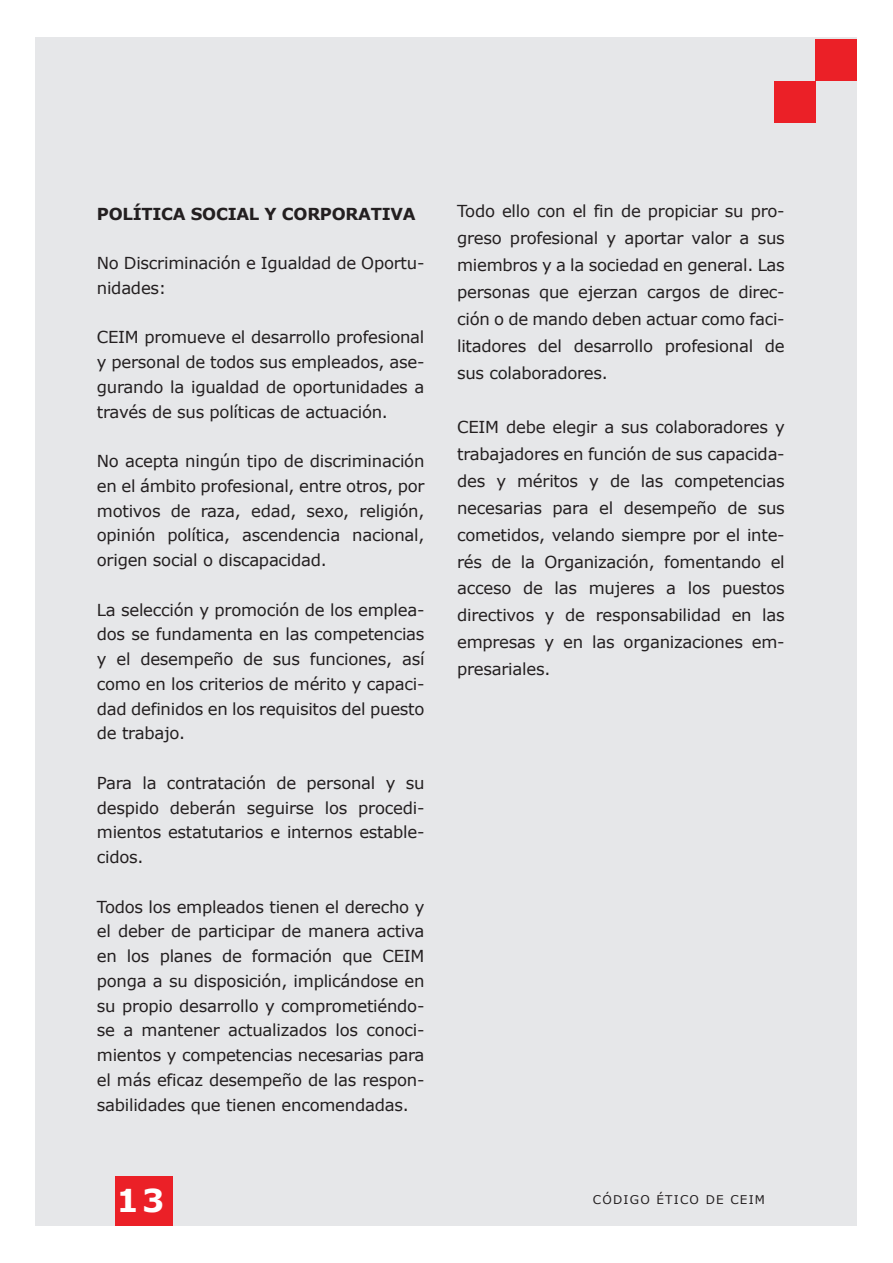
<style>
.page{position:relative;width:893px;height:1263px;background:#fff}
.page>*{position:absolute;margin:0;border:0;box-sizing:border-box;transform-origin:0 0}
.t1{font:700 31.5px "Verdana";color:#fff}
.t2{font:16.5px/24.8px "Verdana";letter-spacing:-.015em;color:#231f20;text-align:justify}
.t3{font:700 16.5px "Verdana";letter-spacing:-.015em;color:#231f20}
.t4{font:12px "Verdana";letter-spacing:.1em;color:#231f20}
</style>
<div class="page">
<div style="left:36px;top:37px;width:821px;height:1188px;background:#e6e7e9"></div>
<div style="left:115px;top:1176px;width:57px;height:50px;background:#eb2027"></div>
<div style="left:816px;top:39px;width:41px;height:41px;background:#eb2027"></div>
<div style="left:774px;top:81px;width:41px;height:41px;background:#eb2027"></div>
<p class="t3" style="left:97px;top:203px;width:320px">POLÍTICA SOCIAL Y CORPORATIVA</p>
<p class="t2" style="left:97px;top:251px;width:329px">No Discriminación e Igualdad de Oportu&shy;nidades:</p>
<p class="t2" style="left:97px;top:325px;width:329px">CEIM promueve el desarrollo profesional y personal de todos sus empleados, ase&shy;gurando la igualdad de oportunidades a través de sus políticas de actuación.</p>
<p class="t2" style="left:97px;top:449px;width:329px">No acepta ningún tipo de discriminación en el ámbito profesional, entre otros, por motivos de raza, edad, sexo, religión, opinión política, ascendencia nacional, origen social o discapacidad.</p>
<p class="t2" style="left:97px;top:597px;width:329px">La selección y promoción de los emplea&shy;dos se fundamenta en las competencias y el desempeño de sus funciones, así como en los criterios de mérito y capaci&shy;dad definidos en los requisitos del puesto de trabajo.</p>
<p class="t2" style="left:97px;top:771px;width:329px">Para la contratación de personal y su despido deberán seguirse los procedi&shy;mientos estatutarios e internos estable&shy;cidos.</p>
<p class="t2" style="left:97px;top:894px;width:329px">Todos los empleados tienen el derecho y el deber de participar de manera activa en los planes de formación que CEIM ponga a su disposición, implicándose en su propio desarrollo y comprometiéndo&shy;se a mantener actualizados los conoci&shy;mientos y competencias necesarias para el más eficaz desempeño de las respon&shy;sabilidades que tienen encomendadas.</p>
<p class="t2" style="left:457px;top:197px;width:329px;line-height:27px">Todo ello con el fin de propiciar su pro&shy;greso profesional y aportar valor a sus miembros y a la sociedad en general. Las personas que ejerzan cargos de direc&shy;ción o de mando deben actuar como faci&shy;litadores del desarrollo profesional de sus colaboradores.</p>
<p class="t2" style="left:457px;top:413px;width:329px;line-height:27px">CEIM debe elegir a sus colaboradores y trabajadores en función de sus capacida&shy;des y méritos y de las competencias necesarias para el desempeño de sus cometidos, velando siempre por el inte&shy;rés de la Organización, fomentando el acceso de las mujeres a los puestos directivos y de responsabilidad en las empresas y en las organizaciones em&shy;presariales.</p>
<h1 class="t1" style="left:117px;top:1180px;width:49px">13</h1>
<p class="t4" style="left:593px;top:1192px;width:174px">CÓDIGO ÉTICO DE CEIM</p>
</div>
